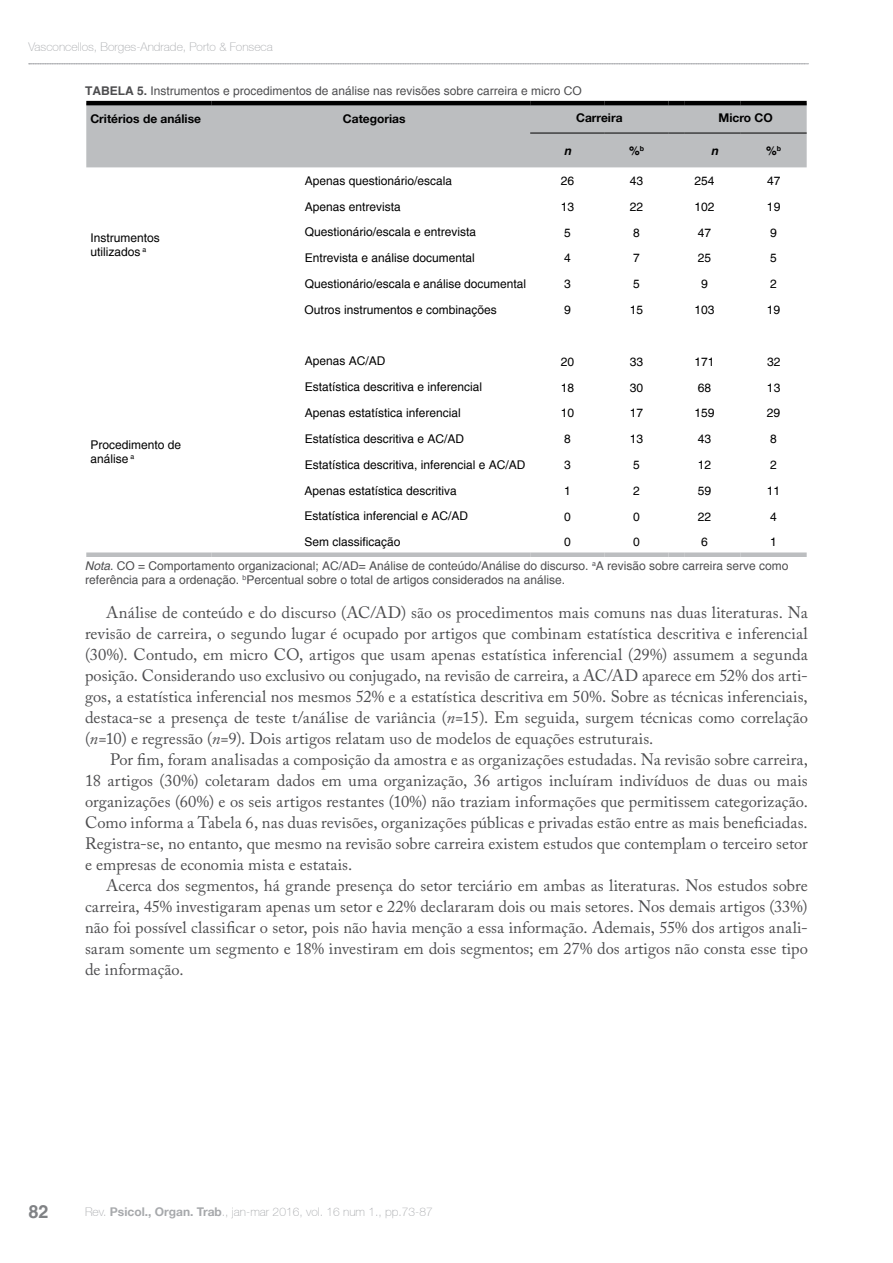
<style>
.page{position:relative;width:893px;height:1263px;background:#fff}
.page>*{position:absolute;margin:0;border:0;box-sizing:border-box;transform-origin:0 0}
.t1{font:700 18px "Helvetica";color:#808285}
.t2{font:16.5px/21px "Adobe Caslon Pro";color:#4d4d4f;text-align:justify}
.t3{font:12px/14.4px "Helvetica";color:#000}
.t4{font:12px/23.2px "Helvetica";color:#4d4d4f}
.t5{font:100 12px "Helvetica 35";color:#a7a9ac}
.t6{font:700 12px "Helvetica 75";color:#000}
.t7{font:700 12px "Helvetica";color:#000}
.t8{font:italic 700 12px "Helvetica";color:#000}
.s1{font-weight:700}
.s2{color:#000}
.s3{font-style:italic}
.s4{font-family:"Helvetica 75";font-weight:700}
</style>
<div class="page">
<svg style="left:29px;top:63px;width:779px;height:1px"></svg>
<div style="left:86px;top:105px;width:721px;height:62px;background:#bcbec0"></div>
<hr style="left:86px;top:101px;width:125px;height:4px;background:#000">
<hr style="left:211px;top:101px;width:319px;height:4px;background:#000">
<hr style="left:530px;top:101px;width:75px;height:4px;background:#000">
<hr style="left:605px;top:101px;width:63px;height:4px;background:#000">
<hr style="left:668px;top:101px;width:17px;height:4px;background:#000">
<hr style="left:685px;top:101px;width:56px;height:4px;background:#000">
<hr style="left:741px;top:101px;width:66px;height:4px;background:#000">
<div style="left:211px;top:552px;width:319px;height:5px;background:#bcbec0"></div>
<div style="left:530px;top:552px;width:75px;height:5px;background:#bcbec0"></div>
<div style="left:605px;top:552px;width:63px;height:5px;background:#bcbec0"></div>
<div style="left:668px;top:552px;width:17px;height:5px;background:#bcbec0"></div>
<div style="left:685px;top:552px;width:56px;height:5px;background:#bcbec0"></div>
<div style="left:741px;top:552px;width:66px;height:5px;background:#bcbec0"></div>
<div style="left:86px;top:552px;width:125px;height:5px;background:#bcbec0"></div>
<hr style="left:530px;top:133px;width:75px;height:1px;background:#000">
<hr style="left:605px;top:133px;width:63px;height:1px;background:#000">
<svg style="left:668px;top:133px;width:17px;height:1px"></svg>
<hr style="left:685px;top:133px;width:56px;height:1px;background:#000">
<hr style="left:741px;top:133px;width:66px;height:1px;background:#000">
<p class="t5" style="left:28px;top:40px;width:246px">Vasconcellos, Borges-Andrade, Porto &amp; Fonseca</p>
<p class="t4" style="left:85px;top:79px;width:498px"><span class="s1">TABELA 5.</span> Instrumentos e procedimentos de análise nas revisões sobre carreira e micro CO</p>
<p class="t6" style="left:90px;top:112px;width:112px">Critérios de análise</p>
<p class="t6" style="left:343px;top:112px;width:64px">Categorias</p>
<p class="t6" style="left:576px;top:111px;width:48px">Carreira</p>
<p class="t6" style="left:719px;top:111px;width:56px">Micro CO</p>
<p class="t8" style="left:564px;top:143px;width:9px">n</p>
<p class="t7" style="left:629px;top:143px;width:16px">%<sup>B</sup></p>
<p class="t8" style="left:711px;top:143px;width:9px">n</p>
<p class="t7" style="left:766px;top:143px;width:16px">%<sup>B</sup></p>
<p class="t3" style="left:90px;top:231px;width:71px">Instrumentos utilizados <sup>a</sup></p>
<p class="t3" style="left:305px;top:173px;width:149px">Apenas questionário/escala</p>
<p class="t3" style="left:561px;top:174px;width:15px">26</p>
<p class="t3" style="left:630px;top:174px;width:15px">43</p>
<p class="t3" style="left:694px;top:174px;width:22px">254</p>
<p class="t3" style="left:767px;top:174px;width:15px">47</p>
<p class="t3" style="left:305px;top:199px;width:98px">Apenas entrevista</p>
<p class="t3" style="left:561px;top:199px;width:15px">13</p>
<p class="t3" style="left:630px;top:199px;width:15px">22</p>
<p class="t3" style="left:694px;top:199px;width:22px">102</p>
<p class="t3" style="left:767px;top:199px;width:15px">19</p>
<p class="t3" style="left:305px;top:225px;width:173px">Questionário/escala e entrevista</p>
<p class="t3" style="left:564px;top:225px;width:8px">5</p>
<p class="t3" style="left:633px;top:225px;width:8px">8</p>
<p class="t3" style="left:698px;top:225px;width:15px">47</p>
<p class="t3" style="left:770px;top:225px;width:8px">9</p>
<p class="t3" style="left:305px;top:251px;width:172px">Entrevista e análise documental</p>
<p class="t3" style="left:564px;top:251px;width:8px">4</p>
<p class="t3" style="left:633px;top:251px;width:8px">7</p>
<p class="t3" style="left:698px;top:251px;width:15px">25</p>
<p class="t3" style="left:770px;top:251px;width:8px">5</p>
<p class="t3" style="left:305px;top:277px;width:223px">Questionário/escala e análise documental</p>
<p class="t3" style="left:564px;top:277px;width:8px">3</p>
<p class="t3" style="left:633px;top:277px;width:8px">5</p>
<p class="t3" style="left:701px;top:277px;width:8px">9</p>
<p class="t3" style="left:770px;top:277px;width:8px">2</p>
<p class="t3" style="left:305px;top:302px;width:194px">Outros instrumentos e combinações</p>
<p class="t3" style="left:564px;top:303px;width:8px">9</p>
<p class="t3" style="left:630px;top:303px;width:15px">15</p>
<p class="t3" style="left:694px;top:303px;width:22px">103</p>
<p class="t3" style="left:767px;top:303px;width:15px">19</p>
<p class="t3" style="left:305px;top:354px;width:82px">Apenas AC/AD</p>
<p class="t3" style="left:561px;top:354px;width:15px">20</p>
<p class="t3" style="left:630px;top:354px;width:15px">33</p>
<p class="t3" style="left:694px;top:354px;width:22px">171</p>
<p class="t3" style="left:767px;top:354px;width:15px">32</p>
<p class="t3" style="left:305px;top:380px;width:179px">Estatística descritiva e inferencial</p>
<p class="t3" style="left:561px;top:380px;width:15px">18</p>
<p class="t3" style="left:630px;top:380px;width:15px">30</p>
<p class="t3" style="left:698px;top:380px;width:15px">68</p>
<p class="t3" style="left:767px;top:380px;width:15px">13</p>
<p class="t3" style="left:305px;top:406px;width:158px">Apenas estatística inferencial</p>
<p class="t3" style="left:561px;top:406px;width:15px">10</p>
<p class="t3" style="left:630px;top:406px;width:15px">17</p>
<p class="t3" style="left:694px;top:406px;width:22px">159</p>
<p class="t3" style="left:767px;top:406px;width:15px">29</p>
<p class="t3" style="left:305px;top:432px;width:161px">Estatística descritiva e AC/AD</p>
<p class="t3" style="left:564px;top:432px;width:8px">8</p>
<p class="t3" style="left:630px;top:432px;width:15px">13</p>
<p class="t3" style="left:698px;top:432px;width:15px">43</p>
<p class="t3" style="left:770px;top:432px;width:8px">8</p>
<p class="t3" style="left:305px;top:457px;width:222px">Estatística descritiva, inferencial e AC/AD</p>
<p class="t3" style="left:564px;top:458px;width:8px">3</p>
<p class="t3" style="left:633px;top:458px;width:8px">5</p>
<p class="t3" style="left:698px;top:458px;width:15px">12</p>
<p class="t3" style="left:770px;top:458px;width:8px">2</p>
<p class="t3" style="left:305px;top:483px;width:154px">Apenas estatística descritiva</p>
<p class="t3" style="left:564px;top:483px;width:8px">1</p>
<p class="t3" style="left:633px;top:483px;width:8px">2</p>
<p class="t3" style="left:698px;top:483px;width:15px">59</p>
<p class="t3" style="left:767px;top:483px;width:15px">11</p>
<p class="t3" style="left:305px;top:509px;width:165px">Estatística inferencial e AC/AD</p>
<p class="t3" style="left:564px;top:509px;width:8px">0</p>
<p class="t3" style="left:633px;top:509px;width:8px">0</p>
<p class="t3" style="left:698px;top:509px;width:15px">22</p>
<p class="t3" style="left:770px;top:509px;width:8px">4</p>
<p class="t3" style="left:305px;top:535px;width:98px">Sem classificação</p>
<p class="t3" style="left:564px;top:535px;width:8px">0</p>
<p class="t3" style="left:633px;top:535px;width:8px">0</p>
<p class="t3" style="left:701px;top:535px;width:8px">6</p>
<p class="t3" style="left:90px;top:437px;width:92px">Procedimento de análise <sup>a</sup></p>
<p class="t4" style="left:85px;top:531px;width:705px;text-indent:685px"><span class="s2">1<br></span><span class="s3">Nota</span>. CO = Comportamento organizacional; AC/AD= Análise de conteúdo/Análise do discurso. <sup>a</sup>A revisão sobre carreira serve como</p>
<p class="t4" style="left:85px;top:568px;width:482px">referência para a ordenação. <sup>b</sup>Percentual sobre o total de artigos considerados na análise.</p>
<p class="t2" style="left:85px;top:602px;width:724px;text-indent:21px">Análise de conteúdo e do discurso (AC/AD) são os procedimentos mais comuns nas duas literaturas. Na revisão de carreira, o segundo lugar é ocupado por artigos que combinam estatística descritiva e inferencial (30%). Contudo, em micro CO, artigos que usam apenas estatística inferencial (29%) assumem a segunda posição. Considerando uso exclusivo ou conjugado, na revisão de carreira, a AC/AD aparece em 52% dos arti&shy;gos, a estatística inferencial nos mesmos 52% e a estatística descritiva em 50%. Sobre as técnicas inferenciais, destaca-se a presença de teste t/análise de variância (<span class="s3">n</span>=15). Em seguida, surgem técnicas como correlação (<span class="s3">n</span>=10) e regressão (<span class="s3">n</span>=9). Dois artigos relatam uso de modelos de equações estruturais.</p>
<p class="t2" style="left:85px;top:749px;width:724px;text-indent:25px">Por fim, foram analisadas a composição da amostra e as organizações estudadas. Na revisão sobre carreira, 18 artigos (30%) coletaram dados em uma organização, 36 artigos incluíram indivíduos de duas ou mais organizações (60%) e os seis artigos restantes (10%) não traziam informações que permitissem categorização.<br>Como informa a Tabela 6, nas duas revisões, organizações públicas e privadas estão entre as mais beneficiadas.<br>Registra-se, no entanto, que mesmo na revisão sobre carreira existem estudos que contemplam o terceiro setor e empresas de economia mista e estatais.</p>
<p class="t2" style="left:85px;top:875px;width:724px;text-indent:21px">Acerca dos segmentos, há grande presença do setor terciário em ambas as literaturas. Nos estudos sobre carreira, 45% investigaram apenas um setor e 22% declararam dois ou mais setores. Nos demais artigos (33%) não foi possível classificar o setor, pois não havia menção a essa informação. Ademais, 55% dos artigos anali&shy;saram somente um segmento e 18% investiram em dois segmentos; em 27% dos artigos não consta esse tipo de informação.</p>
<p class="t1" style="left:28px;top:1201px;width:22px">82</p>
<p class="t5" style="left:85px;top:1205px;width:349px">Rev. <span class="s4">Psicol., Organ. Trab</span>., jan-mar 2016, vol. 16 num 1., pp.73-87</p>
</div>
